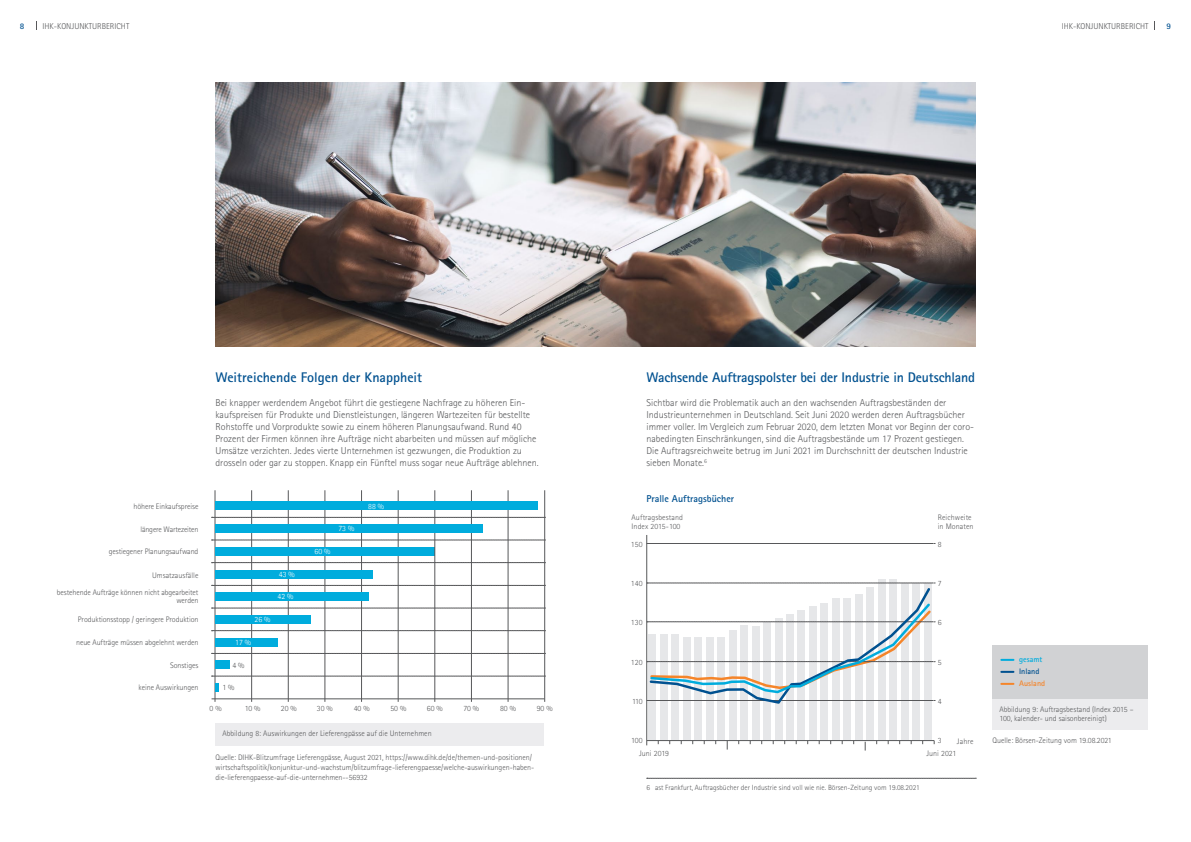
<style>
.page{position:relative;width:1191px;height:842px;background:#fff}
.page>*{position:absolute;margin:0;border:0;box-sizing:border-box;transform-origin:0 0}
.t1{font:700 14px "Rotis Sans Serif";letter-spacing:-.01em;color:#005190}
.t2{font:300 10px/12px "Rotis Sans Serif";color:#57585a}
.t3{font:700 10px "Rotis Sans Serif";color:#005190}
.t4{font:300 8.5px "Rotis Sans Serif";color:#57585a}
.t5{font:700 8.5px "Rotis Sans Serif";color:#005190}
.t6{font:300 8px/9px "Rotis Sans Serif";letter-spacing:-.005em;color:#57585a}
.t7{font:300 8px "Agfa Rotis Sans Serif";color:#fff}
.t8{font:700 8px "Rotis Sans Serif";color:#f5852a}
.t9{font:700 8px "Rotis Sans Serif";color:#00acdd}
.t10{font:700 8px "Rotis Sans Serif";color:#005190}
.t11{font:300 8px "Agfa Rotis Sans Serif";color:#57585a}
.t12{font:300 7.5px "Rotis Sans Serif";color:#57585a}
</style>
<div class="page">
<hr style="left:215px;top:490px;width:1px;height:212px;background:#57585a">
<hr style="left:251px;top:490px;width:1px;height:212px;background:#57585a">
<hr style="left:288px;top:490px;width:1px;height:212px;background:#57585a">
<hr style="left:325px;top:490px;width:1px;height:212px;background:#57585a">
<hr style="left:361px;top:490px;width:1px;height:212px;background:#57585a">
<hr style="left:398px;top:490px;width:1px;height:212px;background:#57585a">
<hr style="left:211px;top:699px;width:333px;height:1px;background:#57585a">
<svg style="left:211px;top:517px;width:333px;height:1px"></svg>
<div style="left:215px;top:547px;width:220px;height:9px;background:#00acdd"></div>
<div style="left:215px;top:570px;width:157px;height:9px;background:#00acdd"></div>
<div style="left:215px;top:592px;width:154px;height:8px;background:#00acdd"></div>
<div style="left:215px;top:615px;width:95px;height:9px;background:#00acdd"></div>
<div style="left:215px;top:638px;width:62px;height:8px;background:#00acdd"></div>
<div style="left:215px;top:660px;width:15px;height:9px;background:#00acdd"></div>
<svg style="left:215px;top:683px;width:4px;height:9px"></svg>
<svg style="left:211px;top:540px;width:333px;height:1px"></svg>
<svg style="left:211px;top:562px;width:333px;height:1px"></svg>
<svg style="left:211px;top:585px;width:333px;height:1px"></svg>
<svg style="left:211px;top:608px;width:333px;height:1px"></svg>
<svg style="left:211px;top:630px;width:333px;height:1px"></svg>
<svg style="left:211px;top:653px;width:333px;height:1px"></svg>
<svg style="left:211px;top:676px;width:333px;height:1px"></svg>
<hr style="left:434px;top:490px;width:1px;height:212px;background:#57585a">
<div style="left:215px;top:723px;width:329px;height:23px;background:#ececee"></div>
<hr style="left:471px;top:490px;width:1px;height:212px;background:#57585a">
<hr style="left:508px;top:490px;width:1px;height:212px;background:#57585a">
<hr style="left:544px;top:490px;width:1px;height:212px;background:#57585a">
<img style="left:215px;top:82px;width:760px;height:264px">
<svg style="left:646px;top:778px;width:330px;height:1px"></svg>
<div style="left:924px;top:583px;width:7px;height:157px;background:#e6e7e9"></div>
<div style="left:912px;top:583px;width:8px;height:157px;background:#e6e7e9"></div>
<div style="left:901px;top:583px;width:7px;height:157px;background:#e6e7e9"></div>
<div style="left:889px;top:579px;width:8px;height:161px;background:#e6e7e9"></div>
<div style="left:878px;top:579px;width:7px;height:161px;background:#e6e7e9"></div>
<div style="left:866px;top:587px;width:8px;height:153px;background:#e6e7e9"></div>
<div style="left:855px;top:594px;width:7px;height:146px;background:#e6e7e9"></div>
<div style="left:843px;top:598px;width:8px;height:142px;background:#e6e7e9"></div>
<div style="left:832px;top:598px;width:7px;height:142px;background:#e6e7e9"></div>
<div style="left:820px;top:603px;width:8px;height:137px;background:#e6e7e9"></div>
<div style="left:809px;top:606px;width:7px;height:134px;background:#e6e7e9"></div>
<div style="left:797px;top:610px;width:8px;height:130px;background:#e6e7e9"></div>
<div style="left:786px;top:614px;width:7px;height:126px;background:#e6e7e9"></div>
<div style="left:775px;top:618px;width:7px;height:122px;background:#e6e7e9"></div>
<div style="left:763px;top:622px;width:8px;height:118px;background:#e6e7e9"></div>
<div style="left:752px;top:626px;width:7px;height:114px;background:#e6e7e9"></div>
<div style="left:740px;top:626px;width:8px;height:114px;background:#e6e7e9"></div>
<div style="left:729px;top:630px;width:7px;height:110px;background:#e6e7e9"></div>
<div style="left:717px;top:638px;width:8px;height:102px;background:#e6e7e9"></div>
<div style="left:706px;top:638px;width:7px;height:102px;background:#e6e7e9"></div>
<div style="left:694px;top:638px;width:8px;height:102px;background:#e6e7e9"></div>
<div style="left:683px;top:638px;width:7px;height:102px;background:#e6e7e9"></div>
<div style="left:671px;top:634px;width:8px;height:106px;background:#e6e7e9"></div>
<div style="left:660px;top:634px;width:7px;height:106px;background:#e6e7e9"></div>
<div style="left:648px;top:634px;width:8px;height:106px;background:#e6e7e9"></div>
<svg style="left:647px;top:543px;width:288px;height:1px"></svg>
<hr style="left:646px;top:535px;width:1px;height:210px;background:#57585a">
<hr style="left:647px;top:740px;width:287px;height:1px;background:#57585a">
<svg style="left:647px;top:583px;width:288px;height:122px"></svg>
<div style="left:992px;top:698px;width:156px;height:32px;background:#ececee"></div>
<div style="left:992px;top:645px;width:156px;height:54px;background:#d1d2d4"></div>
<svg style="left:1001px;top:659px;width:12px;height:2px"></svg>
<svg style="left:1001px;top:671px;width:12px;height:2px"></svg>
<svg style="left:1001px;top:683px;width:12px;height:2px"></svg>
<div style="left:215px;top:502px;width:322px;height:8px;background:#00acdd"></div>
<div style="left:215px;top:524px;width:267px;height:9px;background:#00acdd"></div>
<p class="t5" style="left:20px;top:21px;width:6px">8</p>
<p class="t4" style="left:43px;top:21px;width:88px">IHK-KONJUNKTURBERICHT</p>
<p class="t4" style="left:1061px;top:21px;width:88px">IHK-KONJUNKTURBERICHT</p>
<p class="t5" style="left:1166px;top:21px;width:6px">9</p>
<h1 class="t1" style="left:215px;top:369px;width:208px">Weitreichende Folgen der Knappheit</h1>
<p class="t2" style="left:215px;top:397px;width:324px">Bei knapper werdendem Angebot führt die gestiegene Nachfrage zu höheren Ein&shy;kaufspreisen für Produkte und Dienstleistungen, längeren Wartezeiten für bestellte Rohstoffe und Vorprodukte sowie zu einem höheren Planungsaufwand. Rund 40<br>Prozent der Firmen können ihre Aufträge nicht abarbeiten und müssen auf mögliche Umsätze verzichten. Jedes vierte Unternehmen ist gezwungen, die Produktion zu drosseln oder gar zu stoppen. Knapp ein Fünftel muss sogar neue Aufträge ablehnen.</p>
<h1 class="t1" style="left:646px;top:369px;width:330px">Wachsende Auftragspolster bei der Industrie in Deutschland</h1>
<p class="t2" style="left:646px;top:397px;width:329px">Sichtbar wird die Problematik auch an den wachsenden Auftragsbeständen der Industrieunternehmen in Deutschland. Seit Juni 2020 werden deren Auftragsbücher immer voller. Im Vergleich zum Februar 2020, dem letzten Monat vor Beginn der coro&shy;nabedingten Einschränkungen, sind die Auftragsbestände um 17 Prozent gestiegen.<br>Die Auftragsreichweite betrug im Juni 2021 im Durchschnitt der deutschen Industrie sieben Monate.<sup>6</sup></p>
<p class="t6" style="left:133px;top:502px;width:67px">höhere Einkaufspreise</p>
<p class="t7" style="left:368px;top:501px;width:17px">88 %</p>
<p class="t3" style="left:646px;top:492px;width:89px">Pralle Auftragsbücher</p>
<p class="t6" style="left:140px;top:524px;width:60px">längere Wartezeiten</p>
<p class="t6" style="left:152px;top:570px;width:48px">Umsatzausfälle</p>
<p class="t6" style="left:109px;top:547px;width:91px">gestiegener Planungsaufwand</p>
<p class="t6" style="left:57px;top:588px;width:143px;line-height:8.5px;text-align:right">bestehende Aufträge können nicht abgearbeitet werden</p>
<p class="t7" style="left:279px;top:570px;width:17px">43 %</p>
<p class="t7" style="left:278px;top:591px;width:17px">42 %</p>
<p class="t7" style="left:314px;top:547px;width:17px">60 %</p>
<p class="t7" style="left:338px;top:524px;width:17px">73 %</p>
<p class="t6" style="left:631px;top:513px;width:53px">Auftragsbestand<br>Index 2015-100</p>
<p class="t6" style="left:937px;top:513px;width:37px">Reichweite in Monaten</p>
<p class="t6" style="left:631px;top:539px;width:13px">150</p>
<p class="t6" style="left:937px;top:539px;width:5px">8</p>
<p class="t6" style="left:631px;top:579px;width:13px">140</p>
<p class="t6" style="left:937px;top:579px;width:5px">7</p>
<p class="t6" style="left:78px;top:615px;width:122px">Produktionsstopp / geringere Produktion</p>
<p class="t6" style="left:76px;top:638px;width:124px">neue Aufträge müssen abgelehnt werden</p>
<p class="t6" style="left:170px;top:661px;width:30px">Sonstiges</p>
<p class="t6" style="left:139px;top:683px;width:61px">keine Auswirkungen</p>
<p class="t7" style="left:254px;top:615px;width:17px">26 %</p>
<p class="t7" style="left:235px;top:637px;width:17px">17 %</p>
<p class="t11" style="left:232px;top:660px;width:13px">4 %</p>
<p class="t11" style="left:222px;top:683px;width:13px">1 %</p>
<p class="t6" style="left:631px;top:618px;width:13px">130</p>
<p class="t6" style="left:937px;top:618px;width:5px">6</p>
<p class="t6" style="left:631px;top:657px;width:13px">120</p>
<p class="t6" style="left:937px;top:657px;width:5px">5</p>
<p class="t9" style="left:1019px;top:655px;width:25px">gesamt</p>
<p class="t10" style="left:1019px;top:667px;width:22px">Inland</p>
<p class="t8" style="left:1019px;top:679px;width:27px">Ausland</p>
<p class="t6" style="left:210px;top:704px;width:13px">0 %</p>
<p class="t6" style="left:245px;top:704px;width:17px">10 %</p>
<p class="t6" style="left:281px;top:704px;width:17px">20 %</p>
<p class="t6" style="left:317px;top:704px;width:17px">30 %</p>
<p class="t6" style="left:354px;top:704px;width:17px">40 %</p>
<p class="t6" style="left:390px;top:704px;width:17px">50 %</p>
<p class="t6" style="left:427px;top:704px;width:17px">60 %</p>
<p class="t6" style="left:222px;top:729px;width:211px">Abbildung 8: Auswirkungen der Lieferengpässe auf die Unternehmen</p>
<p class="t6" style="left:215px;top:753px;width:320px;line-height:9.6px">Quelle: DIHK-Blitzumfrage Lieferengpässe, August 2021, https://www.dihk.de/de/themen-und-positionen/ wirtschaftspolitik/konjunktur-und-wachstum/blitzumfrage-lieferengpaesse/welche-auswirkungen-haben&shy;die-lieferengpaesse-auf-die-unternehmen--56932</p>
<p class="t6" style="left:463px;top:704px;width:17px">70 %</p>
<p class="t6" style="left:500px;top:704px;width:17px">80 %</p>
<p class="t6" style="left:537px;top:704px;width:17px">90 %</p>
<p class="t6" style="left:632px;top:696px;width:12px">110</p>
<p class="t6" style="left:937px;top:696px;width:5px">4</p>
<p class="t6" style="left:631px;top:736px;width:13px">100</p>
<p class="t6" style="left:937px;top:736px;width:5px">3</p>
<p class="t6" style="left:957px;top:736px;width:18px">Jahre</p>
<p class="t6" style="left:639px;top:749px;width:32px">Juni 2019</p>
<p class="t6" style="left:926px;top:749px;width:31px">Juni 2021</p>
<p class="t6" style="left:999px;top:704px;width:136px">Abbildung 9: Auftragsbestand (Index 2015 –<br>100, kalender- und saisonbereinigt)</p>
<p class="t6" style="left:992px;top:736px;width:121px">Quelle: Börsen-Zeitung vom 19.08.2021</p>
<p class="t12" style="left:646px;top:783px;width:275px">6 ast Frankfurt, Auftragsbücher der Industrie sind voll wie nie. Börsen-Zeitung vom 19.08.2021</p>
</div>
